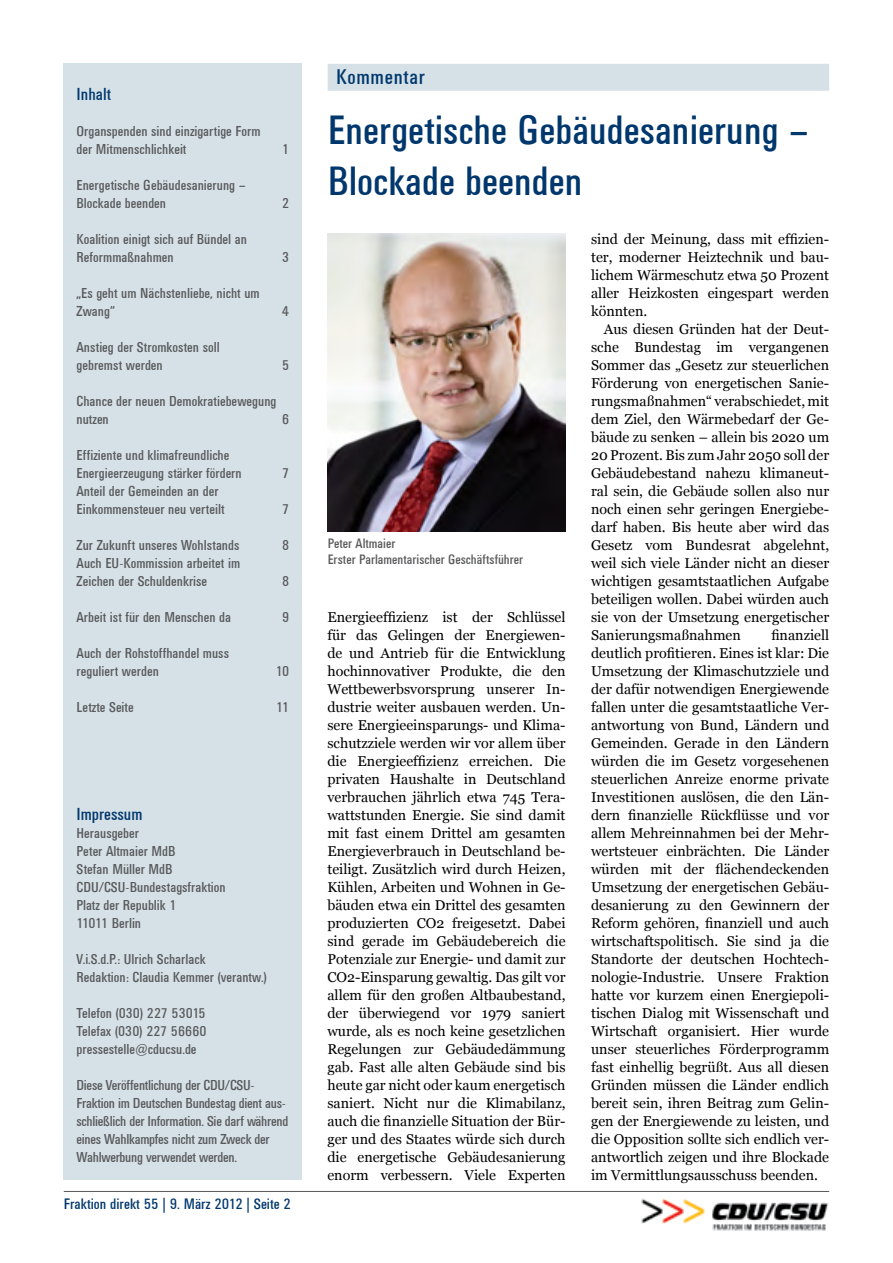
<style>
.page{position:relative;width:893px;height:1263px;background:#fff}
.page>*{position:absolute;margin:0;border:0;box-sizing:border-box;transform-origin:0 0}
.t1{font:40.5px/51px "Univers Condensed BSK";color:#00376d}
.t2{font:21px "Univers Condensed BSK";letter-spacing:.03em;color:#00376d}
.t3{font:17.25px "Univers Condensed BSK";color:#00376d}
.t4{font:15px "Univers Condensed BSK";color:#00376d}
.t5{font:14.25px/18px "Georgia";color:#000;text-align:justify}
.t6{font:14.25px/18px "Univers Condensed BSK";color:#58595b}
.t7{font:14.25px/18px "Univers Condensed BSK";letter-spacing:-.02em;color:#58595b}
.t8{font:13.5px/16.5px "Univers Condensed BSK";color:#58595b}
</style>
<div class="page">
<img style="left:641px;top:1198px;width:188px;height:33px">
<hr style="left:64px;top:1191px;width:765px;height:1px;background:#58595b">
<div style="left:64px;top:64px;width:238px;height:1116px;background:#d6e1e7"></div>
<div style="left:328px;top:64px;width:501px;height:27px;background:#d6e1e7"></div>
<img style="left:328px;top:233px;width:238px;height:299px">
<p class="t3" style="left:77px;top:84px;width:36px">Inhalt</p>
<p class="t6" style="left:77px;top:122px;width:186px">Organspenden sind einzigartige Form der Mitmenschlichkeit</p>
<p class="t6" style="left:77px;top:176px;width:171px">Energetische Gebäudesanierung –<br>Blockade beenden</p>
<p class="t6" style="left:77px;top:230px;width:172px">Koalition einigt sich auf Bündel an<br>Reformmaßnahmen</p>
<p class="t6" style="left:77px;top:284px;width:185px">„Es geht um Nächstenliebe, nicht um<br>Zwang“</p>
<p class="t6" style="left:77px;top:338px;width:145px">Anstieg der Stromkosten soll gebremst werden</p>
<p class="t6" style="left:282px;top:140px;width:9px">1</p>
<p class="t6" style="left:282px;top:194px;width:9px">2</p>
<p class="t6" style="left:282px;top:248px;width:9px">3</p>
<p class="t6" style="left:282px;top:302px;width:9px">4</p>
<p class="t6" style="left:282px;top:356px;width:9px">5</p>
<p class="t6" style="left:77px;top:392px;width:202px">Chance der neuen Demokratiebewegung nutzen</p>
<p class="t6" style="left:282px;top:410px;width:9px">6</p>
<p class="t6" style="left:77px;top:446px;width:167px">Effiziente und klimafreundliche<br>Energieerzeugung stärker fördern</p>
<p class="t6" style="left:77px;top:482px;width:150px">Anteil der Gemeinden an der<br>Einkommensteuer neu verteilt</p>
<p class="t6" style="left:282px;top:464px;width:9px">7</p>
<p class="t6" style="left:282px;top:500px;width:9px">7</p>
<p class="t6" style="left:77px;top:536px;width:164px">Zur Zukunft unseres Wohlstands</p>
<p class="t6" style="left:282px;top:536px;width:9px">8</p>
<p class="t6" style="left:77px;top:554px;width:165px">Auch EU-Kommission arbeitet im<br>Zeichen der Schuldenkrise</p>
<p class="t6" style="left:282px;top:572px;width:9px">8</p>
<p class="t6" style="left:77px;top:608px;width:156px">Arbeit ist für den Menschen da</p>
<p class="t6" style="left:282px;top:608px;width:9px">9</p>
<p class="t6" style="left:77px;top:644px;width:154px">Auch der Rohstoffhandel muss reguliert werden</p>
<p class="t6" style="left:276px;top:662px;width:15px">10</p>
<p class="t6" style="left:77px;top:698px;width:59px">Letzte Seite</p>
<p class="t6" style="left:276px;top:698px;width:14px">11</p>
<p class="t3" style="left:77px;top:804px;width:68px">Impressum</p>
<p class="t6" style="left:77px;top:824px;width:151px">Herausgeber<br>Peter Altmaier MdB<br>Stefan Müller MdB<br>CDU/CSU-Bundestagsfraktion<br>Platz der Republik 1<br>11011 Berlin</p>
<p class="t6" style="left:77px;top:950px;width:192px">V.i.S.d.P.: Ulrich Scharlack<br>Redaktion: Claudia Kemmer (verantw.)</p>
<p class="t6" style="left:77px;top:1004px;width:132px;text-align:justify">Telefon (030) 227 53015<br>Telefax (030) 227 56660 pressestelle@cducsu.de</p>
<p class="t7" style="left:77px;top:1076px;width:213px">Diese Veröffentlichung der CDU/CSU-Fraktion im Deutschen Bundestag dient aus&shy;schließlich der Information. Sie darf während eines Wahlkampfes nicht zum Zweck der Wahlwerbung verwendet werden.</p>
<p class="t4" style="left:64px;top:1196px;width:229px">Fraktion direkt 55 | 9. März 2012 | Seite 2</p>
<h2 class="t2" style="left:336px;top:66px;width:90px">Kommentar</h2>
<h1 class="t1" style="left:328px;top:105px;width:483px">Energetische Gebäudesanierung –<br>Blockade beenden</h1>
<p class="t8" style="left:328px;top:535px;width:197px">Peter Altmaier<br>Erster Parlamentarischer Geschäftsführer</p>
<p class="t5" style="left:327px;top:608px;width:240px">Energieeffizienz ist der Schlüssel für das Gelingen der Energiewen&shy;de und Antrieb für die Entwicklung hochinnovativer Produkte, die den Wettbewerbsvorsprung unserer In&shy;dustrie weiter ausbauen werden. Un&shy;sere Energieeinsparungs- und Klima&shy;schutzziele werden wir vor allem über die Energieeffizienz erreichen. Die privaten Haushalte in Deutschland verbrauchen jährlich etwa 745 Tera&shy;wattstunden Energie. Sie sind damit mit fast einem Drittel am gesamten Energieverbrauch in Deutschland be&shy;teiligt. Zusätzlich wird durch Heizen, Kühlen, Arbeiten und Wohnen in Ge&shy;bäuden etwa ein Drittel des gesamten produzierten CO2 freigesetzt. Dabei sind gerade im Gebäudebereich die Potenziale zur Energie- und damit zur CO2-Einsparung gewaltig. Das gilt vor allem für den großen Altbaubestand, der überwiegend vor 1979 saniert wurde, als es noch keine gesetzlichen Regelungen zur Gebäudedämmung gab. Fast alle alten Gebäude sind bis heute gar nicht oder kaum energetisch saniert. Nicht nur die Klimabilanz, auch die finanzielle Situation der Bür&shy;ger und des Staates würde sich durch die energetische Gebäudesanierung enorm verbessern. Viele Experten</p>
<p class="t5" style="left:591px;top:230px;width:240px">sind der Meinung, dass mit effizien&shy;ter, moderner Heiztechnik und bau&shy;lichem Wärmeschutz etwa 50 Prozent aller Heizkosten eingespart werden könnten.</p>
<p class="t5" style="left:591px;top:320px;width:240px;text-indent:13px">Aus diesen Gründen hat der Deut&shy;sche Bundestag im vergangenen Sommer das „Gesetz zur steuerlichen Förderung von energetischen Sanie&shy;rungsmaßnahmen“ verabschiedet, mit dem Ziel, den Wärmebedarf der Ge&shy;bäude zu senken – allein bis 2020 um 20 Prozent. Bis zum Jahr 2050 soll der Gebäudebestand nahezu klimaneut&shy;ral sein, die Gebäude sollen also nur noch einen sehr geringen Energiebe&shy;darf haben. Bis heute aber wird das Gesetz vom Bundesrat abgelehnt, weil sich viele Länder nicht an dieser wichtigen gesamtstaatlichen Aufgabe beteiligen wollen. Dabei würden auch sie von der Umsetzung energetischer Sanierungsmaßnahmen</p>
<p class="t5" style="left:591px;top:626px;width:240px;text-indent:180px">finanziell deutlich profitieren. Eines ist klar: Die Umsetzung der Klimaschutzziele und der dafür notwendigen Energiewende fallen unter die gesamtstaatliche Ver&shy;antwortung von Bund, Ländern und Gemeinden. Gerade in den Ländern würden die im Gesetz vorgesehenen steuerlichen Anreize enorme private Investitionen auslösen, die den Län&shy;dern finanzielle Rückflüsse und vor allem Mehreinnahmen bei der Mehr&shy;wertsteuer einbrächten. Die Länder würden mit der flächendeckenden Umsetzung der energetischen Gebäu&shy;desanierung zu den Gewinnern der Reform gehören, finanziell und auch wirtschaftspolitisch. Sie sind ja die Standorte der deutschen Hochtech&shy;nologie-Industrie. Unsere Fraktion hatte vor kurzem einen Energiepoli&shy;tischen Dialog mit Wissenschaft und Wirtschaft organisiert. Hier wurde unser steuerliches Förderprogramm fast einhellig begrüßt. Aus all diesen Gründen müssen die Länder endlich bereit sein, ihren Beitrag zum Gelin&shy;gen der Energiewende zu leisten, und die Opposition sollte sich endlich ver&shy;antwortlich zeigen und ihre Blockade im Vermittlungsausschuss beenden.</p>
</div>
